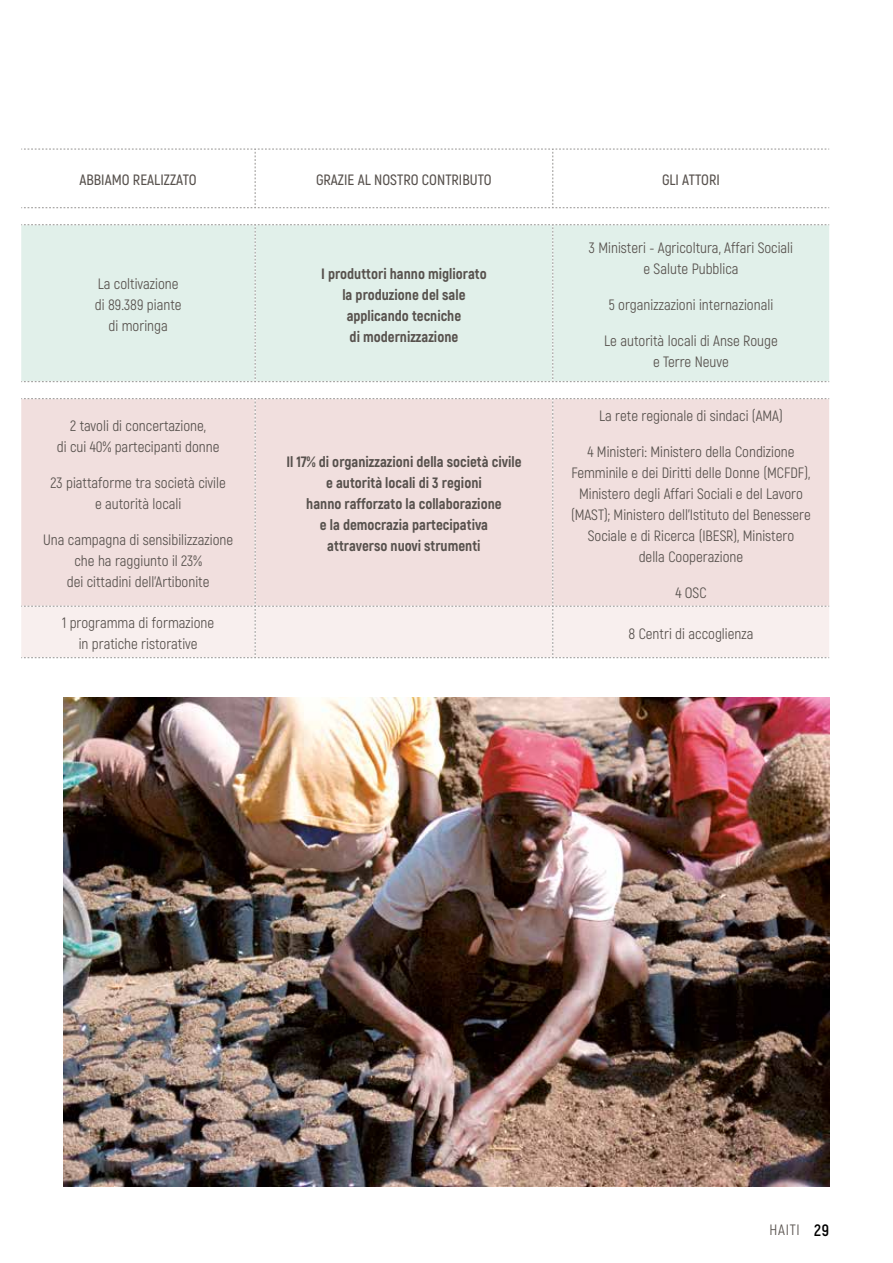
<style>
.page{position:relative;width:893px;height:1263px;background:#fff}
.page>*{position:absolute;margin:0;border:0;box-sizing:border-box;transform-origin:0 0}
.t1{font:15px/21px "Akrobat";color:#57514d;text-align:center}
.t2{font:800 15px/21px "Akrobat";color:#57514d;text-align:center}
.t3{font:600 15px "Akrobat";color:#57514d}
.s1{font-weight:700;font-size:16.5px;color:#000}
</style>
<div class="page">
<svg style="left:21px;top:149px;width:808px;height:59px"></svg>
<div style="left:21px;top:224px;width:808px;height:158px;background:#e1f0ea"></div>
<svg style="left:21px;top:398px;width:808px;height:260px;background:#f1e1e0"></svg>
<img style="left:64px;top:697px;width:765px;height:489px">
<p class="t3" style="left:80px;top:171px;width:119px">ABBIAMO REALIZZATO</p>
<p class="t3" style="left:316px;top:171px;width:177px">GRAZIE AL NOSTRO CONTRIBUTO</p>
<p class="t3" style="left:662px;top:171px;width:59px">GLI ATTORI</p>
<p class="t1" style="left:95px;top:273px;width:88px">La coltivazione di 89.389 piante di moringa</p>
<p class="t2" style="left:321px;top:263px;width:167px">I produttori hanno migliorato la produzione del sale applicando tecniche<br>di modernizzazione</p>
<p class="t1" style="left:57px;top:415px;width:164px">2 tavoli di concertazione,<br>di cui 40% partecipanti donne</p>
<p class="t1" style="left:51px;top:472px;width:177px">23 piattaforme tra società civile e autorità locali</p>
<p class="t1" style="left:43px;top:529px;width:192px">Una campagna di sensibilizzazione che ha raggiunto il 23%<br>dei cittadini dell’Artibonite</p>
<p class="t2" style="left:286px;top:452px;width:237px">Il 17% di organizzazioni della società civile e autorità locali di 3 regioni<br>hanno rafforzato la collaborazione<br>e la democrazia partecipativa<br>attraverso nuovi strumenti</p>
<p class="t1" style="left:589px;top:237px;width:206px">3 Ministeri - Agricoltura, Affari Sociali e Salute Pubblica</p>
<p class="t1" style="left:609px;top:294px;width:166px">5 organizzazioni internazionali</p>
<p class="t1" style="left:604px;top:330px;width:175px">Le autorità locali di Anse Rouge e Terre Neuve</p>
<p class="t1" style="left:599px;top:405px;width:185px">La rete regionale di sindaci (AMA)</p>
<p class="t1" style="left:571px;top:441px;width:241px">4 Ministeri: Ministero della Condizione Femminile e dei Diritti delle Donne (MCFDF), Ministero degli Affari Sociali e del Lavoro (MAST); Ministero dell’Istituto del Benessere Sociale e di Ricerca (IBESR), Ministero<br>della Cooperazione</p>
<p class="t1" style="left:675px;top:582px;width:33px">4 OSC</p>
<p class="t1" style="left:62px;top:612px;width:154px">1 programma di formazione in pratiche ristorative</p>
<p class="t1" style="left:628px;top:623px;width:127px">8 Centri di accoglienza</p>
<p class="t1" style="left:769px;top:1219px;width:61px">HAITI <span class="s1">29</span></p>
</div>
